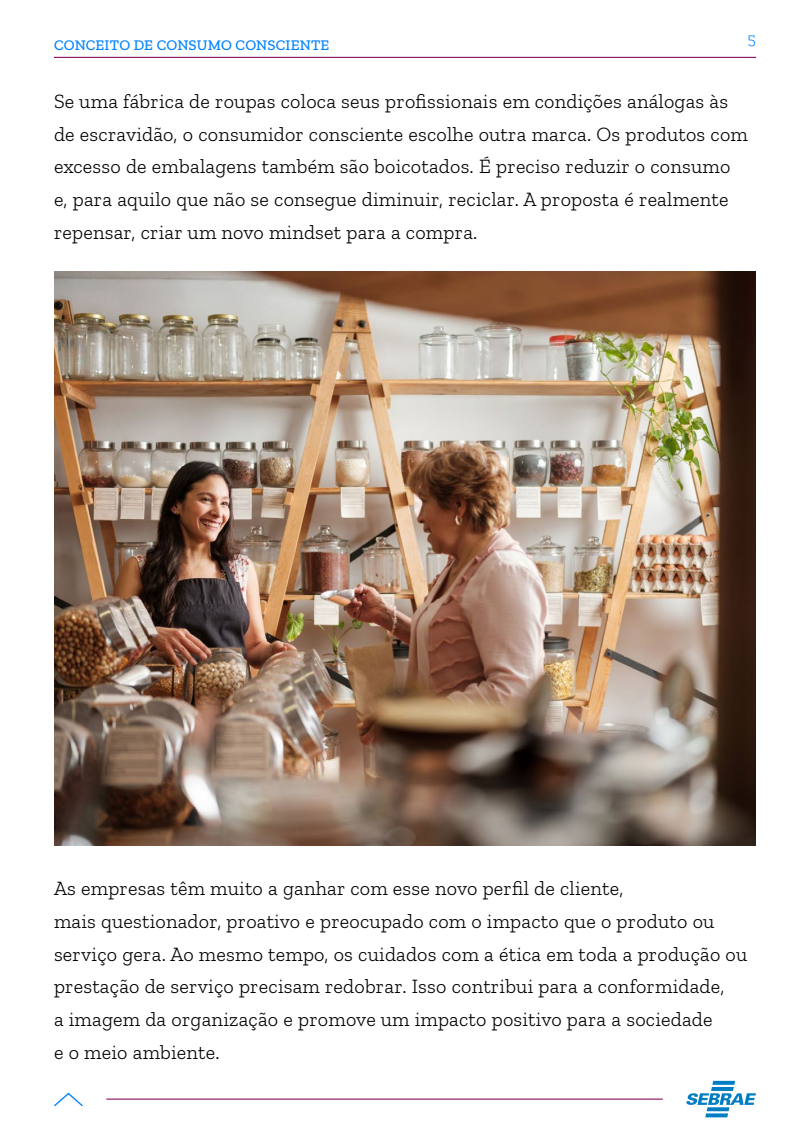
<style>
.page{position:relative;width:810px;height:1140px;background:#fff}
.page>*{position:absolute;margin:0;border:0;box-sizing:border-box;transform-origin:0 0}
.t1{font:300 20.25px/32.8px "Zilla Slab";letter-spacing:.01em;color:#000}
.t2{font:300 16.5px "Zilla Slab";color:#0082ff}
.t3{font:500 15px "Zilla Slab";letter-spacing:.01em;color:#0082ff}
</style>
<div class="page">
<svg style="left:54px;top:1092px;width:29px;height:15px"></svg>
<hr style="left:54px;top:57px;width:702px;height:1px;background:#870f5d">
<hr style="left:106px;top:1099px;width:557px;height:1px;background:#870f5d">
<img style="left:54px;top:272px;width:702px;height:574px">
<svg style="left:686px;top:1081px;width:70px;height:36px"></svg>
<p class="t3" style="left:54px;top:36px;width:277px">CONCEITO DE CONSUMO CONSCIENTE</p>
<p class="t2" style="left:748px;top:29px;width:10px">5</p>
<p class="t1" style="left:54px;top:85px;width:696px">Se uma fábrica de roupas coloca seus profissionais em condições análogas às de escravidão, o consumidor consciente escolhe outra marca. Os produtos com excesso de embalagens também são boicotados. É preciso reduzir o consumo e, para aquilo que não se consegue diminuir, reciclar. A proposta é realmente repensar, criar um novo mindset para a compra.</p>
<p class="t1" style="left:54px;top:872px;width:695px">As empresas têm muito a ganhar com esse novo perfil de cliente,<br>mais questionador, proativo e preocupado com o impacto que o produto ou serviço gera. Ao mesmo tempo, os cuidados com a ética em toda a produção ou prestação de serviço precisam redobrar. Isso contribui para a conformidade,<br>a imagem da organização e promove um impacto positivo para a sociedade<br>e o meio ambiente.</p>
</div>
